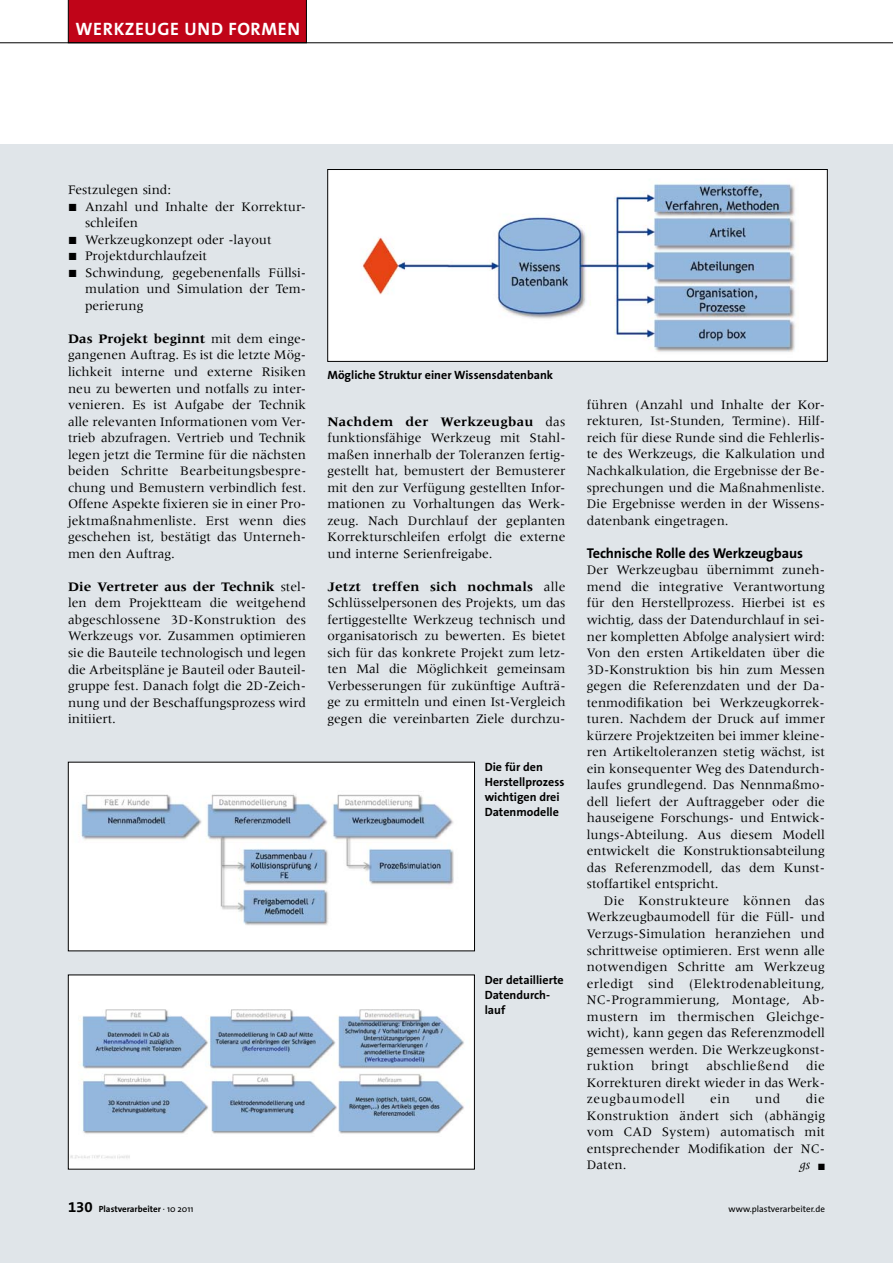
<style>
.page{position:relative;width:893px;height:1263px;background:#fff}
.page>*{position:absolute;margin:0;border:0;box-sizing:border-box;transform-origin:0 0}
.t1{font:700 18px "The Sans Os F";letter-spacing:.035em;color:#fff}
.t2{font:700 14.25px "The Sans Os F";letter-spacing:-.01em;color:#000}
.t3{font:13.5px/16.5px "Meridien LT Std";color:#000;text-align:justify}
.t4{font:13.5px "Meridien LT Std";letter-spacing:.025em;color:#000}
.t5{font:italic 13.5px "Meridien LT Std";color:#000}
.t6{font:700 12px/15px "The Sans Os F";color:#000}
.t7{font:700 9px "The Sans Os F";color:#000}
.t8{font:9px "The Sans Os F";color:#000}
.s1{font-family:"The Sans Os F";font-size:10.5px}
.s2{font-weight:700}
.s3{font-size:15px}
.s4{font-weight:400}
</style>
<div class="page">
<div style="left:0;top:145px;width:893px;height:1118px;background:#e0e5e9"></div>
<div style="left:68px;top:0;width:239px;height:43px;background:#c00418"></div>
<hr style="left:0;top:43px;width:893px;height:1px;background:#000">
<img style="left:329px;top:171px;width:497px;height:189px">
<div style="left:327px;top:169px;width:501px;height:193px;border:1px solid #000"></div>
<div style="left:68px;top:762px;width:406px;height:189px;background:#fff"></div>
<img style="left:80px;top:794px;width:374px;height:131px">
<div style="left:68px;top:762px;width:407px;height:189px;border:1px solid #000"></div>
<div style="left:68px;top:975px;width:406px;height:194px;background:#fff"></div>
<img style="left:70px;top:1009px;width:394px;height:150px">
<div style="left:68px;top:975px;width:407px;height:194px;border:1px solid #000"></div>
<h1 class="t1" style="left:76px;top:17px;width:226px">WERKZEUGE UND FORMEN</h1>
<p class="t3" style="left:68px;top:182px;width:105px">Festzulegen sind:</p>
<p class="t3" style="left:85px;top:198px;width:223px;text-indent:-17px"><span class="s1">■</span> Anzahl und Inhalte der Korrektur&shy;schleifen</p>
<p class="t3" style="left:68px;top:231px;width:205px"><span class="s1">■</span> Werkzeugkonzept oder -layout</p>
<p class="t3" style="left:68px;top:248px;width:141px"><span class="s1">■</span> Projektdurchlaufzeit</p>
<p class="t3" style="left:85px;top:264px;width:223px;text-indent:-17px"><span class="s1">■</span> Schwindung, gegebenenfalls Füllsi&shy;mulation und Simulation der Tem&shy;perierung</p>
<p class="t3" style="left:68px;top:330px;width:240px"><span class="s2">Das Projekt beginnt</span> mit dem einge&shy;gangenen Auftrag. Es ist die letzte Mög&shy;lichkeit interne und externe Risiken neu zu bewerten und notfalls zu inter&shy;venieren. Es ist Aufgabe der Technik alle relevanten Informationen vom Ver&shy;trieb abzufragen. Vertrieb und Technik legen jetzt die Termine für die nächsten beiden Schritte Bearbeitungsbespre&shy;chung und Bemustern verbindlich fest.<br>Offene Aspekte fixieren sie in einer Pro&shy;jektmaßnahmenliste. Erst wenn dies geschehen ist, bestätigt das Unterneh&shy;men den Auftrag.</p>
<p class="t3" style="left:68px;top:578px;width:240px"><span class="s2">Die Vertreter aus der Technik</span> stel&shy;len dem Projektteam die weitgehend abgeschlossene 3D-Konstruktion des Werkzeugs vor. Zusammen optimieren sie die Bauteile technologisch und legen die Arbeitspläne je Bauteil oder Bauteil&shy;gruppe fest. Danach folgt die 2D-Zeich&shy;nung und der Beschaffungsprozess wird initiiert.</p>
<p class="t6" style="left:327px;top:367px;width:227px">Mögliche Struktur einer Wissensdatenbank</p>
<p class="t3" style="left:327px;top:413px;width:240px"><span class="s2">Nachdem der Werkzeugbau</span> das funktionsfähige Werkzeug mit Stahl&shy;maßen innerhalb der Toleranzen fertig&shy;gestellt hat, bemustert der Bemusterer mit den zur Verfügung gestellten Infor&shy;mationen zu Vorhaltungen das Werk&shy;zeug. Nach Durchlauf der geplanten Korrekturschleifen erfolgt die externe und interne Serienfreigabe.</p>
<p class="t3" style="left:327px;top:578px;width:240px"><span class="s2">Jetzt treffen sich nochmals</span> alle Schlüsselpersonen des Projekts, um das fertiggestellte Werkzeug technisch und organisatorisch zu bewerten. Es bietet sich für das konkrete Projekt zum letz&shy;ten Mal die Möglichkeit gemeinsam Verbesserungen für zukünftige Aufträ&shy;ge zu ermitteln und einen Ist-Vergleich gegen die vereinbarten Ziele durchzu-</p>
<p class="t6" style="left:485px;top:760px;width:81px">Die für den<br>Herstellprozess wichtigen drei<br>Datenmodelle</p>
<p class="t6" style="left:485px;top:972px;width:81px">Der detaillierte<br>Datendurch&shy;lauf</p>
<p class="t3" style="left:587px;top:396px;width:240px">führen (Anzahl und Inhalte der Kor&shy;rekturen, Ist-Stunden, Termine). Hilf&shy;reich für diese Runde sind die Fehlerlis&shy;te des Werkzeugs, die Kalkulation und Nachkalkulation, die Ergebnisse der Be&shy;sprechungen und die Maßnahmenliste.<br>Die Ergebnisse werden in der Wissens&shy;datenbank eingetragen.</p>
<p class="t2" style="left:587px;top:544px;width:218px">Technische Rolle des Werkzeugbaus</p>
<p class="t3" style="left:587px;top:562px;width:240px">Der Werkzeugbau übernimmt zuneh&shy;mend die integrative Verantwortung für den Herstellprozess. Hierbei ist es wichtig, dass der Datendurchlauf in sei&shy;ner kompletten Abfolge analysiert wird:<br>Von den ersten Artikeldaten über die 3D-Konstruktion bis hin zum Messen gegen die Referenzdaten und der Da&shy;tenmodifikation bei Werkzeugkorrek&shy;turen. Nachdem der Druck auf immer kürzere Projektzeiten bei immer kleine&shy;ren Artikeltoleranzen stetig wächst, ist ein konsequenter Weg des Datendurch&shy;laufes grundlegend. Das Nennmaßmo&shy;dell liefert der Auftraggeber oder die hauseigene Forschungs- und Entwick&shy;lungs-Abteilung. Aus diesem Modell entwickelt die Konstruktionsabteilung das Referenzmodell, das dem Kunst&shy;stoffartikel entspricht.</p>
<p class="t3" style="left:587px;top:892px;width:240px;text-indent:17px">Die Konstrukteure können das Werkzeugbaumodell für die Füll- und Verzugs-Simulation heranziehen und schrittweise optimieren. Erst wenn alle notwendigen Schritte am Werkzeug erledigt sind (Elektrodenableitung, NC-Programmierung, Montage, Ab&shy;mustern im thermischen Gleichge&shy;wicht), kann gegen das Referenzmodell gemessen werden. Die Werkzeugkonst&shy;ruktion</p>
<p class="t3" style="left:587px;top:1057px;width:240px;text-indent:219px">die Korrekturen direkt wieder in das Werk&shy;zeugbaumodell</p>
<p class="t3" style="left:651px;top:1057px;width:39px">bringt</p>
<p class="t4" style="left:706px;top:1058px;width:84px">abschließend</p>
<p class="t3" style="left:587px;top:1090px;width:240px;text-indent:219px">die Konstruktion ändert sich (abhängig vom CAD System) automatisch mit entsprechender Modifikation der NC-Daten.</p>
<p class="t3" style="left:710px;top:1090px;width:21px">ein</p>
<p class="t3" style="left:755px;top:1090px;width:27px">und</p>
<p class="t5" style="left:800px;top:1158px;width:26px">gs ■</p>
<p class="t7" style="left:68px;top:1203px;width:127px"><span class="s3">130</span> Plastverarbeiter <span class="s4">· 10 2011</span></p>
<p class="t8" style="left:729px;top:1203px;width:98px">www.plastverarbeiter.de</p>
</div>
